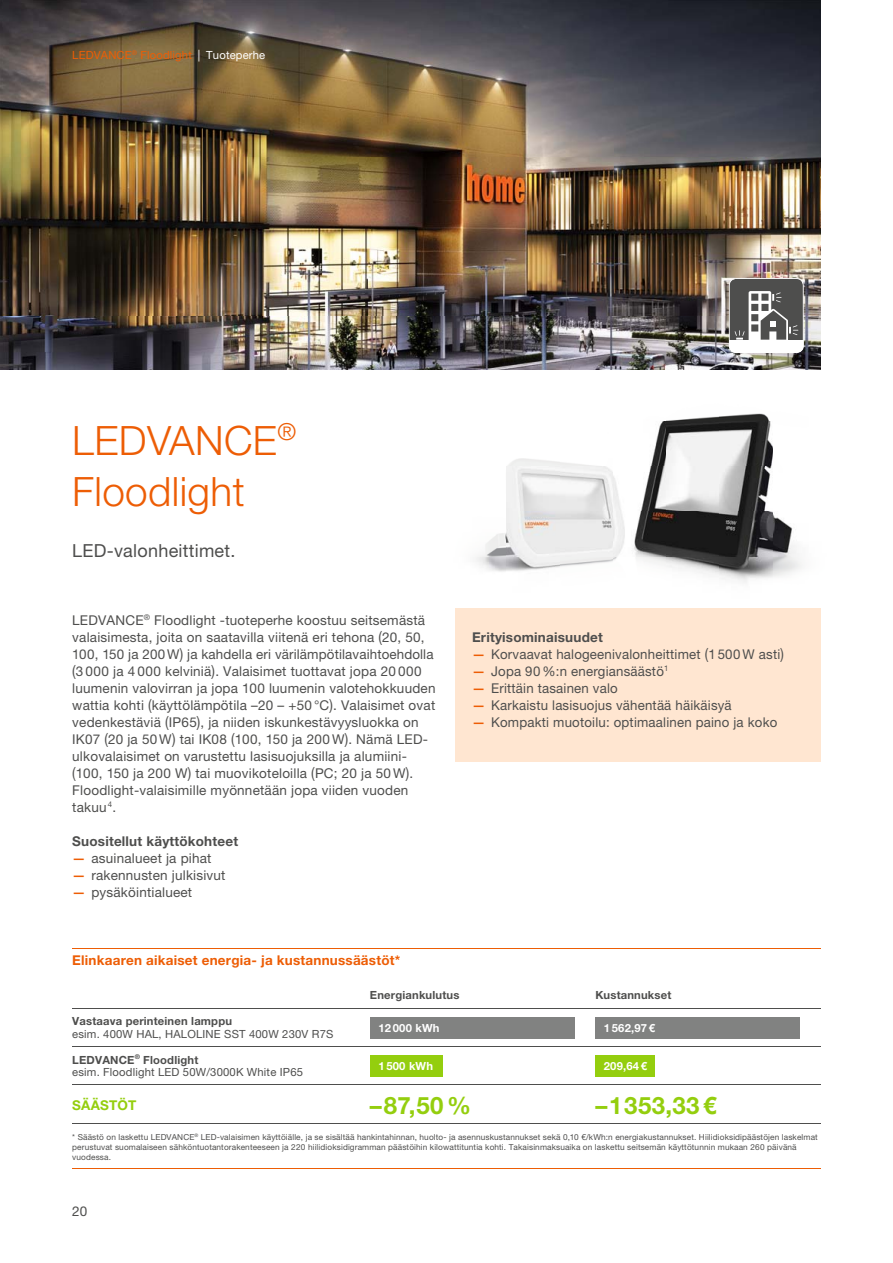
<style>
.page{position:relative;width:893px;height:1263px;background:#fff}
.page>*{position:absolute;margin:0;border:0;box-sizing:border-box;transform-origin:0 0}
.t1{font:300 40.5px/51px "Helvetica Neue LT Pro";letter-spacing:.01em;color:#ed5d05}
.t2{font:700 24px "Helvetica Neue LT Pro";letter-spacing:.015em;color:#94ce0e}
.t3{font:18px "Helvetica Neue LT Pro";letter-spacing:.015em;color:#4e4e4d}
.t4{font:13.5px/17px "Helvetica Neue LT Pro";letter-spacing:.015em;color:#4e4e4d}
.t5{font:700 13.5px "Helvetica Neue LT Pro";letter-spacing:.015em;color:#ed5d05}
.t6{font:700 13.5px "Helvetica Neue LT Pro";letter-spacing:.015em;color:#4e4e4d}
.t7{font:700 13.5px "Helvetica Neue LT Pro";letter-spacing:.015em;color:#94ce0e}
.t8{font:11.25px/12.8px "Helvetica Neue LT Pro";letter-spacing:.015em;color:#4e4e4d}
.t9{font:700 11.25px "Helvetica Neue LT Pro";letter-spacing:.015em;color:#4e4e4d}
.t10{font:11.25px "Helvetica Neue LT Pro";letter-spacing:.015em;color:#ed5d05}
.t11{font:700 11.25px "Helvetica Neue LT Pro";letter-spacing:.015em;color:#fff}
.t12{font:8.25px/9.8px "Helvetica Neue LT Pro";letter-spacing:.015em;color:#4e4e4d}
.s1{font-size:11.7px;color:#fff}
.s2{color:#fff}
.s3{font-size:15.15px}
.s4{font-weight:500;color:#ed5d05}
.s5{font-weight:700}
</style>
<div class="page">
<img style="left:0;top:0;width:821px;height:370px">
<hr style="left:72px;top:948px;width:749px;height:1px;background:#ed5d05">
<hr style="left:72px;top:1168px;width:749px;height:1px;background:#ed5d05">
<img style="left:476px;top:413px;width:326px;height:170px">
<svg style="left:729px;top:278px;width:75px;height:75px"></svg>
<div style="left:455px;top:608px;width:366px;height:153px;background:#ffe6d1"></div>
<div style="left:595px;top:1017px;width:204px;height:21px;background:#818281"></div>
<div style="left:370px;top:1055px;width:72px;height:21px;background:#94ce0e"></div>
<div style="left:595px;top:1055px;width:60px;height:21px;background:#94ce0e"></div>
<div style="left:370px;top:1017px;width:204px;height:21px;background:#818281"></div>
<hr style="left:72px;top:1008px;width:749px;height:1px;background:#4e4e4d">
<hr style="left:72px;top:1046px;width:749px;height:1px;background:#4e4e4d">
<hr style="left:72px;top:1084px;width:749px;height:1px;background:#4e4e4d">
<hr style="left:72px;top:1123px;width:749px;height:1px;background:#4e4e4d">
<p class="t10" style="left:72px;top:51px;width:195px">LEDVANCE<sup>®</sup> Floodlight <span class="s1">|</span> <span class="s2">Tuoteperhe</span></p>
<h1 class="t1" style="left:72px;top:419px;width:225px">LEDVANCE<sup>®<br></sup>Floodlight</h1>
<h3 class="t3" style="left:72px;top:544px;width:165px">LED-valonheittimet.</h3>
<p class="t4" style="left:72px;top:613px;width:365px">LEDVANCE<sup>®</sup> Floodlight -tuoteperhe koostuu seitsemästä valaisimesta, joita on saatavilla viitenä eri tehona <span class="s3">(</span>20, 50, 100, 150 ja 200 W<span class="s3">)</span> ja kahdella eri värilämpötilavaihtoehdolla <span class="s3">(</span>3 000 ja 4 000 kelviniä<span class="s3">)</span>. Valaisimet tuottavat jopa 20 000 luumenin valovirran ja jopa 100 luumenin valotehokkuuden wattia kohti <span class="s3">(</span>käyttölämpötila –20 – +50 °C<span class="s3">)</span>. Valaisimet ovat vedenkestäviä <span class="s3">(</span>IP65<span class="s3">)</span>, ja niiden iskunkestävyysluokka on IK07 <span class="s3">(</span>20 ja 50 W<span class="s3">)</span> tai IK08 <span class="s3">(</span>100, 150 ja 200 W<span class="s3">)</span>. Nämä LED&shy;ulkovalaisimet on varustettu lasisuojuksilla ja alumiini-<span class="s3">(</span>100, 150 ja 200 W<span class="s3">)</span> tai muovikoteloilla <span class="s3">(</span>PC; 20 ja 50 W<span class="s3">)</span>.<br>Floodlight-valaisimille myönnetään jopa viiden vuoden takuu <sup>4</sup>.</p>
<p class="t6" style="left:72px;top:837px;width:167px">Suositellut käyttökohteet</p>
<p class="t4" style="left:72px;top:851px;width:141px"><span class="s4">—</span> asuinalueet ja pihat</p>
<p class="t4" style="left:72px;top:868px;width:155px"><span class="s4">—</span> rakennusten julkisivut</p>
<p class="t4" style="left:72px;top:885px;width:121px"><span class="s4">—</span> pysäköintialueet</p>
<p class="t5" style="left:72px;top:956px;width:329px">Elinkaaren aikaiset energia- ja kustannussäästöt*</p>
<p class="t6" style="left:472px;top:632px;width:132px">Erityisominaisuudet</p>
<p class="t4" style="left:472px;top:647px;width:313px"><span class="s4">—</span> Korvaavat halogeenivalonheittimet <span class="s3">(</span>1 500 W asti<span class="s3">)</span></p>
<p class="t4" style="left:472px;top:664px;width:198px"><span class="s4">—</span> Jopa 90 %:n energiansäästö<sup>1</sup></p>
<p class="t4" style="left:472px;top:681px;width:147px"><span class="s4">—</span> Erittäin tasainen valo</p>
<p class="t4" style="left:472px;top:698px;width:261px"><span class="s4">—</span> Karkaistu lasisuojus vähentää häikäisyä</p>
<p class="t4" style="left:472px;top:715px;width:307px"><span class="s4">—</span> Kompakti muotoilu: optimaalinen paino ja koko</p>
<p class="t9" style="left:72px;top:1017px;width:161px">Vastaava perinteinen lamppu</p>
<p class="t8" style="left:72px;top:1029px;width:263px">esim. 400W HAL, HALOLINE SST 400W 230V R7S</p>
<p class="t9" style="left:370px;top:991px;width:91px">Energiankulutus</p>
<p class="t9" style="left:595px;top:991px;width:78px">Kustannukset</p>
<p class="t11" style="left:378px;top:1023px;width:63px">12 000 kWh</p>
<p class="t11" style="left:604px;top:1023px;width:53px">1 562,97 €</p>
<p class="t8" style="left:72px;top:1054px;width:232px"><span class="s5">LEDVANCE</span><sup>®</sup> <span class="s5">Floodlight<br></span>esim. Floodlight LED 50W/3000K White IP65</p>
<p class="t11" style="left:378px;top:1062px;width:56px">1 500 kWh</p>
<p class="t11" style="left:604px;top:1062px;width:45px">209,64 €</p>
<p class="t7" style="left:72px;top:1100px;width:66px">SÄÄSTÖT</p>
<h2 class="t2" style="left:370px;top:1097px;width:103px">– 87,50 %</h2>
<h2 class="t2" style="left:595px;top:1097px;width:123px">– 1 353,33 €</h2>
<p class="t12" style="left:72px;top:1133px;width:747px">* Säästö on laskettu LEDVANCE<sup>®</sup> LED-valaisimen käyttöiälle, ja se sisältää hankintahinnan, huolto- ja asennuskustannukset sekä 0,10 €/kWh:n energiakustannukset. Hiilidioksidipäästöjen laskelmat perustuvat suomalaiseen sähköntuotantorakenteeseen ja 220 hiilidioksidigramman päästöihin kilowattituntia kohti. Takaisinmaksuaika on laskettu seitsemän käyttötunnin mukaan 260 päivänä vuodessa.</p>
<p class="t4" style="left:72px;top:1204px;width:16px">20</p>
</div>
